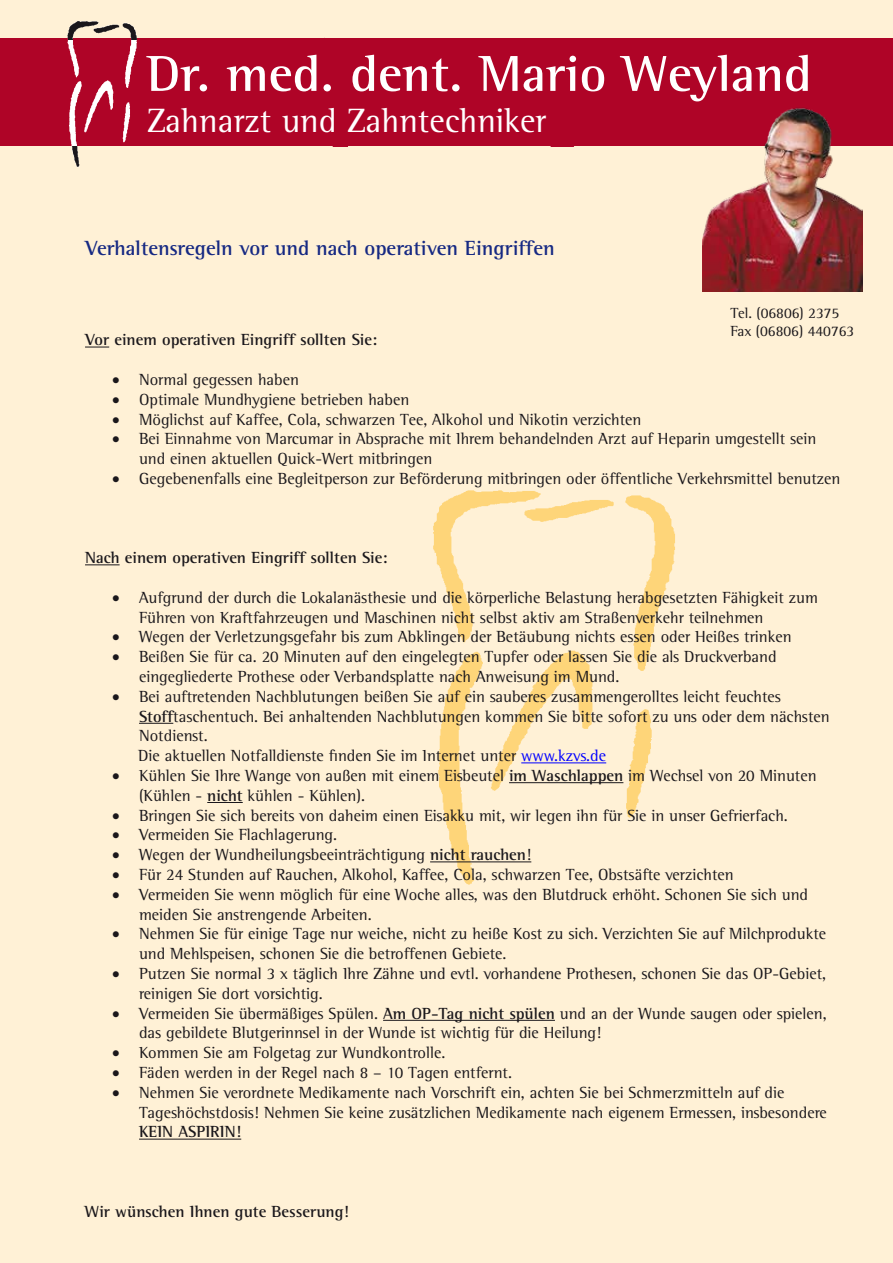
<style>
.page{position:relative;width:893px;height:1263px;background:#fff1d6}
.page>*{position:absolute;margin:0;border:0;box-sizing:border-box;transform-origin:0 0}
.t1{font:700 51.75px "Rotis Semi Serif";color:#fff}
.t2{font:34.5px "Rotis Semi Serif";color:#fff}
.t3{font:700 21px "Rotis Semi Serif";color:#162983}
.t4{font:16.5px/19.8px "Rotis Semi Serif";color:#1a171b}
.t5{font:700 16.5px "Rotis Semi Serif";color:#1a171b}
.t6{font:15px/18px "Rotis Semi Serif";color:#1a171b}
.s1{font-weight:700}
.s2{color:#00f}
</style>
<div class="page">
<div style="left:0;top:39px;width:893px;height:107px;background:#af0427"></div>
<img style="left:67px;top:39px;width:70px;height:107px">
<img style="left:54px;top:21px;width:100px;height:18px">
<img style="left:71px;top:146px;width:9px;height:21px">
<svg style="left:262px;top:38px;width:43px;height:1px"></svg>
<img style="left:430px;top:490px;width:245px;height:395px">
<img style="left:702px;top:107px;width:161px;height:185px">
<img style="left:305px;top:38px;width:368px;height:109px">
<svg style="left:85px;top:347px;width:24px;height:1px"></svg>
<hr style="left:85px;top:564px;width:35px;height:1px;background:#1a171b">
<hr style="left:139px;top:723px;width:34px;height:1px;background:#1a171b">
<hr style="left:521px;top:762px;width:85px;height:1px;background:#00f">
<hr style="left:509px;top:782px;width:114px;height:1px;background:#1a171b">
<hr style="left:207px;top:802px;width:36px;height:1px;background:#1a171b">
<hr style="left:430px;top:861px;width:101px;height:1px;background:#1a171b">
<hr style="left:383px;top:1020px;width:172px;height:1px;background:#1a171b">
<hr style="left:139px;top:1139px;width:102px;height:1px;background:#1a171b">
<h1 class="t1" style="left:147px;top:42px;width:666px">Dr. med. dent. Mario Weyland</h1>
<h2 class="t2" style="left:147px;top:101px;width:401px">Zahnarzt und Zahntechniker</h2>
<p class="t3" style="left:85px;top:236px;width:471px">Verhaltensregeln vor und nach operativen Eingriffen</p>
<p class="t6" style="left:730px;top:303px;width:126px">Tel. (06806) 2375<br>Fax (06806) 440763</p>
<p class="t5" style="left:85px;top:330px;width:294px">Vor einem operativen Eingriff sollten Sie:</p>
<p class="t4" style="left:112px;top:369px;width:188px">• Normal gegessen haben</p>
<p class="t4" style="left:112px;top:389px;width:299px">• Optimale Mundhygiene betrieben haben</p>
<p class="t4" style="left:112px;top:409px;width:531px">• Möglichst auf Kaffee, Cola, schwarzen Tee, Alkohol und Nikotin verzichten</p>
<p class="t4" style="left:139px;top:429px;width:679px;text-indent:-27px">• Bei Einnahme von Marcumar in Absprache mit Ihrem behandelnden Arzt auf Heparin umgestellt sein und einen aktuellen Quick-Wert mitbringen</p>
<p class="t4" style="left:112px;top:468px;width:730px">• Gegebenenfalls eine Begleitperson zur Beförderung mitbringen oder öffentliche Verkehrsmittel benutzen</p>
<p class="t5" style="left:85px;top:548px;width:304px">Nach einem operativen Eingriff sollten Sie:</p>
<p class="t4" style="left:139px;top:587px;width:680px;text-indent:-27px">• Aufgrund der durch die Lokalanästhesie und die körperliche Belastung herabgesetzten Fähigkeit zum<br>Führen von Kraftfahrzeugen und Maschinen nicht selbst aktiv am Straßenverkehr teilnehmen</p>
<p class="t4" style="left:112px;top:627px;width:681px">• Wegen der Verletzungsgefahr bis zum Abklingen der Betäubung nichts essen oder Heißes trinken</p>
<p class="t4" style="left:139px;top:647px;width:639px;text-indent:-27px">• Beißen Sie für ca. 20 Minuten auf den eingelegten Tupfer oder lassen Sie die als Druckverband eingegliederte Prothese oder Verbandsplatte nach Anweisung im Mund.</p>
<p class="t4" style="left:138px;top:686px;width:693px;text-indent:-26px">• Bei auftretenden Nachblutungen beißen Sie auf ein sauberes zusammengerolltes leicht feuchtes <span class="s1">Stoff</span>taschentuch. Bei anhaltenden Nachblutungen kommen Sie bitte sofort zu uns oder dem nächsten Notdienst.<br>Die aktuellen Notfalldienste finden Sie im Internet unter <span class="s2">www.kzvs.de</span></p>
<p class="t4" style="left:139px;top:765px;width:679px;text-indent:-27px">• Kühlen Sie Ihre Wange von außen mit einem Eisbeutel <span class="s1">im Waschlappen</span> im Wechsel von 20 Minuten (Kühlen - <span class="s1">nicht</span> kühlen - Kühlen).</p>
<p class="t4" style="left:112px;top:805px;width:677px">• Bringen Sie sich bereits von daheim einen Eisakku mit, wir legen ihn für Sie in unser Gefrierfach.</p>
<p class="t4" style="left:112px;top:825px;width:227px">• Vermeiden Sie Flachlagerung.</p>
<p class="t4" style="left:112px;top:845px;width:421px">• Wegen der Wundheilungsbeeinträchtigung <span class="s1">nicht rauchen</span>!</p>
<p class="t4" style="left:112px;top:864px;width:623px">• Für 24 Stunden auf Rauchen, Alkohol, Kaffee, Cola, schwarzen Tee, Obstsäfte verzichten</p>
<p class="t4" style="left:139px;top:884px;width:671px;text-indent:-27px">• Vermeiden Sie wenn möglich für eine Woche alles, was den Blutdruck erhöht. Schonen Sie sich und meiden Sie anstrengende Arbeiten.</p>
<p class="t4" style="left:139px;top:924px;width:689px;text-indent:-27px">• Nehmen Sie für einige Tage nur weiche, nicht zu heiße Kost zu sich. Verzichten Sie auf Milchprodukte und Mehlspeisen, schonen Sie die betroffenen Gebiete.</p>
<p class="t4" style="left:139px;top:963px;width:689px;text-indent:-27px">• Putzen Sie normal 3 x täglich Ihre Zähne und evtl. vorhandene Prothesen, schonen Sie das OP-Gebiet, reinigen Sie dort vorsichtig.</p>
<p class="t4" style="left:139px;top:1003px;width:689px;text-indent:-27px">• Vermeiden Sie übermäßiges Spülen. <span class="s1">Am OP-Tag nicht spülen</span> und an der Wunde saugen oder spielen, das gebildete Blutgerinnsel in der Wunde ist wichtig für die Heilung!</p>
<p class="t4" style="left:112px;top:1043px;width:335px">• Kommen Sie am Folgetag zur Wundkontrolle.</p>
<p class="t4" style="left:112px;top:1062px;width:402px">• Fäden werden in der Regel nach 8 – 10 Tagen entfernt.</p>
<p class="t4" style="left:139px;top:1082px;width:689px;text-indent:-27px">• Nehmen Sie verordnete Medikamente nach Vorschrift ein, achten Sie bei Schmerzmitteln auf die<br>Tageshöchstdosis! Nehmen Sie keine zusätzlichen Medikamente nach eigenem Ermessen, insbesondere</p>
<p class="t5" style="left:139px;top:1122px;width:104px">KEIN ASPIRIN!</p>
<p class="t5" style="left:85px;top:1201px;width:266px">Wir wünschen Ihnen gute Besserung!</p>
</div>
